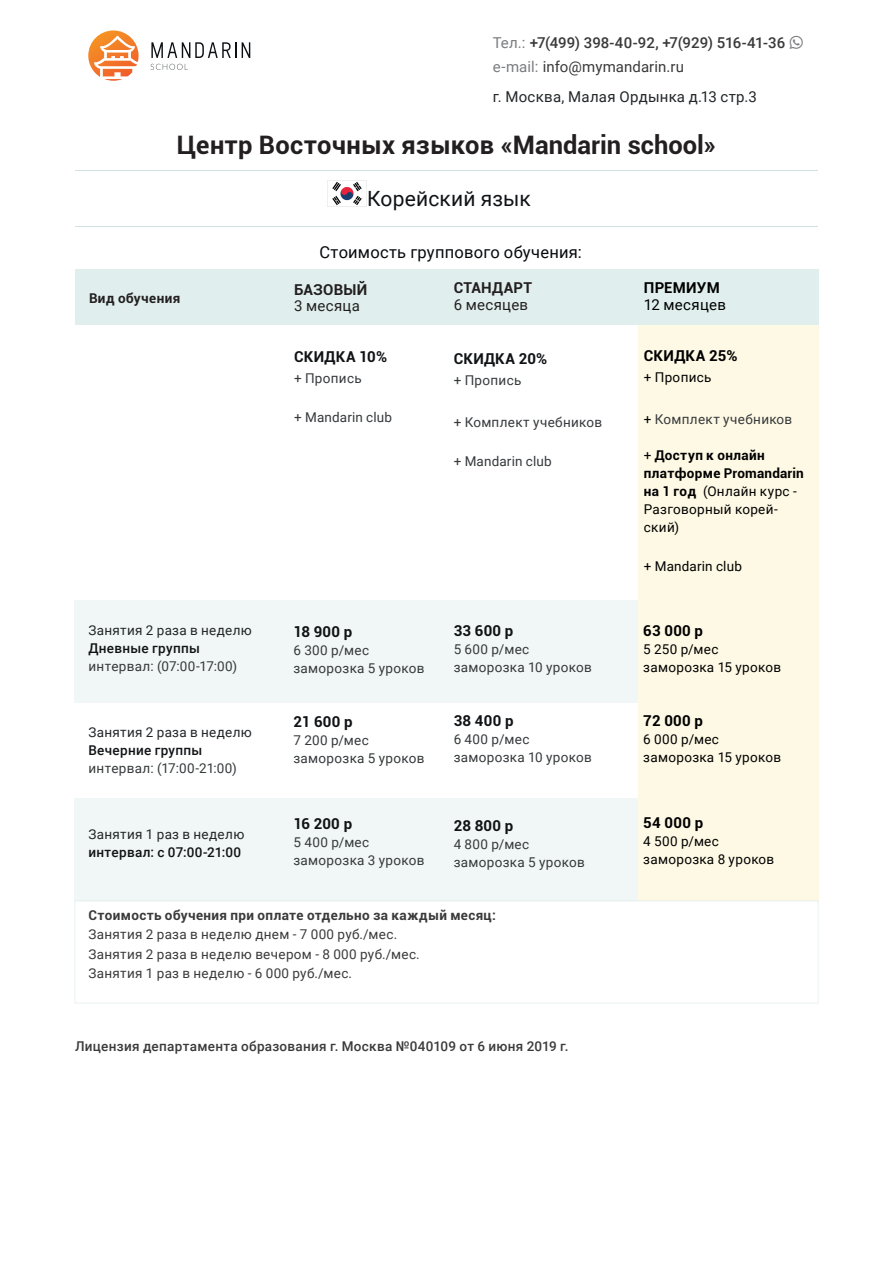
<style>
.page{position:relative;width:893px;height:1263px;background:#fff}
.page>*{position:absolute;margin:0;border:0;box-sizing:border-box;transform-origin:0 0}
.t1{font:700 25.5px "Roboto";color:#231f20}
.t2{font:21px "Roboto";letter-spacing:.01em;color:#101315}
.t3{font:16.5px "Roboto";letter-spacing:.015em;color:#07090d}
.t4{font:500 15px/24px "Roboto";color:#3b3a3b}
.t5{font:700 15px "Roboto";letter-spacing:.02em;color:#101315}
.t6{font:700 15px "Roboto";letter-spacing:.02em;color:#000}
.t7{font:15px "Roboto";letter-spacing:.015em;color:#222628}
.t8{font:700 15px "Roboto";letter-spacing:.015em;color:#231f20}
.t9{font:15px "Roboto";letter-spacing:.02em;color:#231f20}
.t10{font:15px "Roboto";letter-spacing:.015em;color:#000}
.t11{font:13.5px/18px "Roboto";letter-spacing:.025em;color:#35393b}
.t12{font:13.5px/19.5px "Roboto";letter-spacing:.02em;color:#3b3a3b}
.t13{font:13.5px/18px "Roboto";letter-spacing:.025em;color:#000}
.t14{font:700 13.5px/18px "Roboto";letter-spacing:.025em;color:#000}
.t15{font:500 13.5px "Roboto";letter-spacing:.02em;color:#3b3a3b}
.t16{font:13.5px "Roboto";letter-spacing:.02em;color:#222628}
.t17{font:500 13.5px "Roboto";letter-spacing:.02em;color:#101315}
.t18{font:700 13.5px "Roboto";letter-spacing:.03em;color:#3b3a3b}
.t19{font:700 13.5px "Roboto";letter-spacing:.03em;color:#231f20}
.s1{font-weight:400;color:#7a7c7f}
.s2{font-weight:400}
.s3{color:#000}
</style>
<div class="page">
<div style="left:638px;top:319px;width:180px;height:582px;background:#fef9e4"></div>
<div style="left:75px;top:600px;width:563px;height:102px;background:#f1f6f6"></div>
<div style="left:75px;top:799px;width:563px;height:102px;background:#f1f6f6"></div>
<div style="left:75px;top:269px;width:743px;height:56px;background:#e0efed"></div>
<hr style="left:75px;top:170px;width:743px;height:1px;background:#d2e1e2">
<hr style="left:75px;top:226px;width:743px;height:1px;background:#d2e1e2">
<svg style="left:88px;top:30px;width:51px;height:51px"></svg>
<svg style="left:151px;top:42px;width:99px;height:16px"></svg>
<svg style="left:150px;top:64px;width:38px;height:6px"></svg>
<img style="left:328px;top:180px;width:39px;height:27px">
<div style="left:74px;top:900px;width:745px;height:104px;border:2px solid #d1e0e0"></div>
<p class="t4" style="left:493px;top:30px;width:294px"><span class="s1">Тел.:</span> +7(499) 398-40-92, +7(929) 516-41-36 <span class="s1">e-mail:</span> <span class="s2">info@mymandarin.ru</span></p>
<p class="t7" style="left:493px;top:86px;width:266px">г. Москва, Малая Ордынка д.13 стр.3</p>
<h1 class="t1" style="left:177px;top:127px;width:541px">Центр Восточных языков «Mandarin school»</h1>
<h2 class="t2" style="left:367px;top:184px;width:165px">Корейский язык</h2>
<p class="t19" style="left:89px;top:288px;width:93px">Вид обучения</p>
<p class="t3" style="left:319px;top:240px;width:264px">Стоимость группового обучения:</p>
<p class="t8" style="left:294px;top:279px;width:75px">БАЗОВЫЙ</p>
<p class="t9" style="left:294px;top:296px;width:67px">3 месяца</p>
<p class="t5" style="left:294px;top:346px;width:95px">СКИДКА 10%</p>
<p class="t11" style="left:294px;top:369px;width:69px">+ Пропись</p>
<p class="t11" style="left:294px;top:408px;width:100px">+ Mandarin club</p>
<p class="t8" style="left:454px;top:277px;width:80px">СТАНДАРТ</p>
<p class="t9" style="left:454px;top:294px;width:76px">6 месяцев</p>
<p class="t5" style="left:454px;top:348px;width:95px">СКИДКА 20%</p>
<p class="t11" style="left:454px;top:371px;width:69px">+ Пропись</p>
<p class="t11" style="left:454px;top:413px;width:150px">+ Комплект учебников</p>
<p class="t11" style="left:454px;top:452px;width:100px">+ Mandarin club</p>
<p class="t16" style="left:88px;top:621px;width:165px">Занятия 2 раза в неделю</p>
<p class="t17" style="left:88px;top:639px;width:113px">Дневные группы</p>
<p class="t11" style="left:88px;top:657px;width:150px">интервал: (07:00-17:00)</p>
<p class="t16" style="left:88px;top:723px;width:165px">Занятия 2 раза в неделю</p>
<p class="t17" style="left:88px;top:741px;width:116px">Вечерние группы</p>
<p class="t11" style="left:88px;top:759px;width:150px">интервал: (17:00-21:00)</p>
<p class="t16" style="left:88px;top:825px;width:157px">Занятия 1 раз в неделю</p>
<p class="t17" style="left:88px;top:843px;width:154px">интервал: с 07:00-21:00</p>
<p class="t5" style="left:293px;top:621px;width:60px">18 900 р</p>
<p class="t11" style="left:293px;top:640px;width:133px">6 300 р/мес заморозка 5 уроков</p>
<p class="t5" style="left:293px;top:711px;width:61px">21 600 р</p>
<p class="t11" style="left:293px;top:730px;width:133px">7 200 р/мес заморозка 5 уроков</p>
<p class="t5" style="left:293px;top:813px;width:60px">16 200 р</p>
<p class="t11" style="left:293px;top:832px;width:133px">5 400 р/мес заморозка 3 уроков</p>
<p class="t5" style="left:454px;top:620px;width:61px">33 600 р</p>
<p class="t11" style="left:454px;top:640px;width:140px">5 600 р/мес заморозка 10 уроков</p>
<p class="t5" style="left:454px;top:710px;width:61px">38 400 р</p>
<p class="t11" style="left:454px;top:730px;width:140px">6 400 р/мес заморозка 10 уроков</p>
<p class="t5" style="left:454px;top:815px;width:61px">28 800 р</p>
<p class="t11" style="left:454px;top:835px;width:133px">4 800 р/мес заморозка 5 уроков</p>
<p class="t18" style="left:88px;top:905px;width:409px">Стоимость обучения при оплате отдельно за каждый месяц:</p>
<p class="t12" style="left:88px;top:924px;width:333px">Занятия 2 раза в неделю днем - 7 000 руб./мес.<br>Занятия 2 раза в неделю вечером - 8 000 руб./мес.<br>Занятия 1 раз в неделю - 6 000 руб./мес.</p>
<p class="t15" style="left:75px;top:1037px;width:495px">Лицензия департамента образования г. Москва №040109 от 6 июня 2019 г.</p>
<p class="t6" style="left:644px;top:277px;width:77px">ПРЕМИУМ</p>
<p class="t10" style="left:644px;top:294px;width:84px">12 месяцев</p>
<p class="t6" style="left:644px;top:345px;width:95px">СКИДКА 25%</p>
<p class="t13" style="left:644px;top:368px;width:69px">+ Пропись</p>
<p class="t11" style="left:644px;top:410px;width:150px"><span class="s3">+</span> Комплект учебников</p>
<p class="t14" style="left:644px;top:446px;width:162px"><span class="s2">+</span> Доступ к онлайн платформе Promandarin на 1 год <span class="s2">(Онлайн курс -<br>Разговорный корей&shy;ский)</span></p>
<p class="t13" style="left:644px;top:557px;width:100px">+ Mandarin club</p>
<p class="t6" style="left:643px;top:620px;width:61px">63 000 р</p>
<p class="t13" style="left:643px;top:640px;width:139px">5 250 р/мес заморозка 15 уроков</p>
<p class="t6" style="left:643px;top:710px;width:61px">72 000 р</p>
<p class="t13" style="left:643px;top:730px;width:139px">6 000 р/мес заморозка 15 уроков</p>
<p class="t6" style="left:643px;top:812px;width:61px">54 000 р</p>
<p class="t13" style="left:643px;top:832px;width:133px">4 500 р/мес заморозка 8 уроков</p>
</div>
